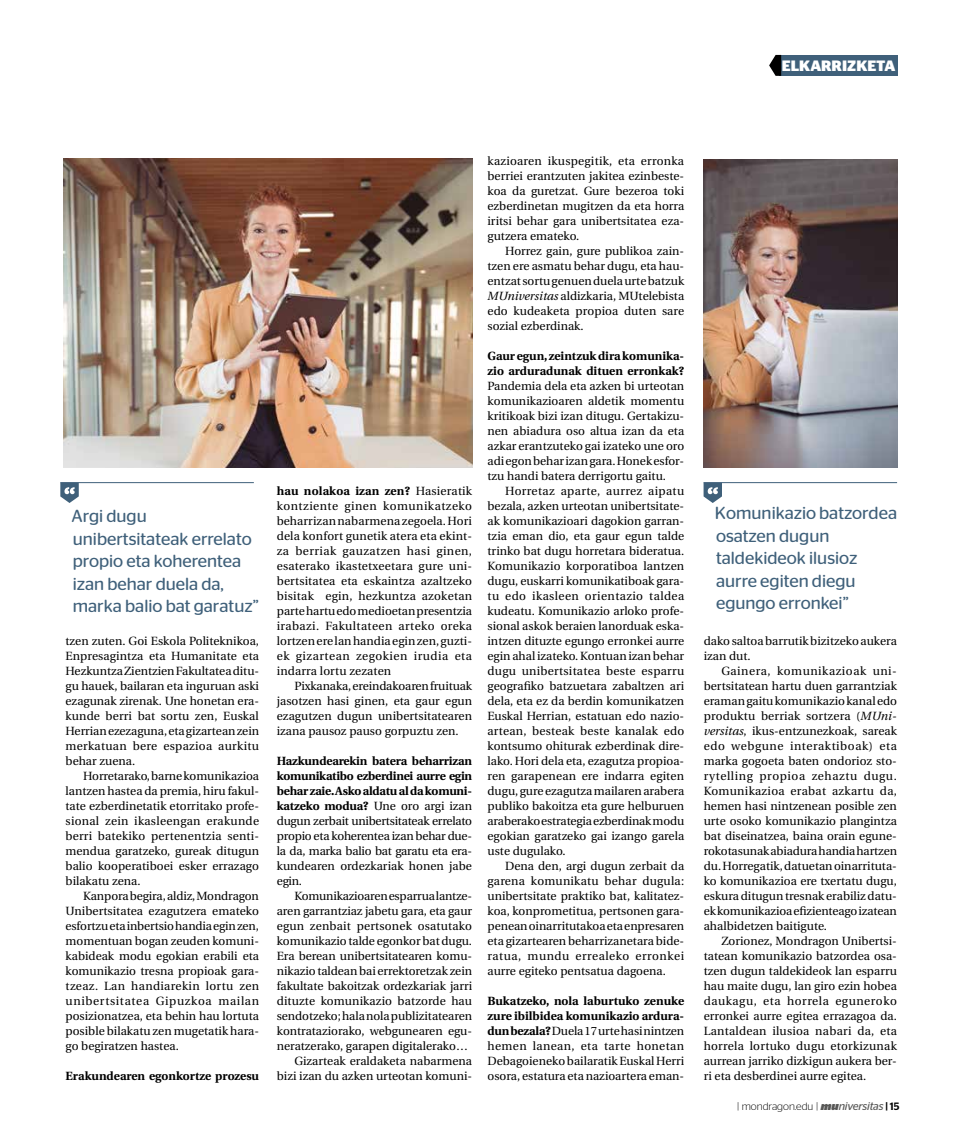
<style>
.page{position:relative;width:957px;height:1134px;background:#fff}
.page>*{position:absolute;margin:0;border:0;box-sizing:border-box;transform-origin:0 0}
.t1{font:17.5px/22.5px "Stag Sans Round";color:#3f607a}
.t2{font:700 15px "Stag Sans";color:#fff}
.t3{font:11.88px/15px "Utopia";color:#000;text-align:justify}
.t4{font:700 11.88px/15px "Utopia";color:#000}
.t5{font:300 10.62px "Stag Sans";color:#000}
.s1{font-style:italic}
.s2{font-weight:700}
.s3{font-weight:900;font-style:italic;font-size:11.25px;color:#575756}
.s4{font-weight:400;font-style:italic;font-size:11.25px;color:#575756}
.s5{font-weight:500}
</style>
<div class="page">
<img style="left:703px;top:160px;width:194px;height:308px">
<div style="left:779px;top:55px;width:119px;height:21px;background:#3f607a"></div>
<svg style="left:769px;top:55px;width:12px;height:21px"></svg>
<hr style="left:60px;top:482px;width:194px;height:1px;background:#3f607a">
<svg style="left:60px;top:483px;width:19px;height:20px"></svg>
<hr style="left:703px;top:482px;width:194px;height:1px;background:#3f607a">
<svg style="left:703px;top:483px;width:19px;height:20px"></svg>
<img style="left:64px;top:158px;width:408px;height:310px">
<p class="t2" style="left:782px;top:57px;width:115px">ELKARRIZKETA</p>
<p class="t3" style="left:487px;top:154px;width:198px">kazioaren ikuspegitik, eta erronka berriei erantzuten jakitea ezinbeste&shy;koa da guretzat. Gure bezeroa toki ezberdinetan mugitzen da eta horra iritsi behar gara unibertsitatea eza&shy;gutzera emateko.</p>
<p class="t3" style="left:487px;top:244px;width:198px;text-indent:18px">Horrez gain, gure publikoa zain&shy;tzen ere asmatu behar dugu, eta hau&shy;entzat sortu genuen duela urte batzuk <span class="s1">MUniversitas</span> aldizkaria, MUtelebista edo kudeaketa propioa duten sare sozial ezberdinak.</p>
<p class="t4" style="left:487px;top:349px;width:198px">Gaur egun, zeintzuk dira komunika&shy;zio arduradunak dituen erronkak?</p>
<p class="t3" style="left:487px;top:379px;width:198px">Pandemia dela eta azken bi urteotan komunikazioaren aldetik momentu kritikoak bizi izan ditugu. Gertakizu&shy;nen abiadura oso altua izan da eta azkar erantzuteko gai izateko une oro adi egon behar izan gara. Honek esfor&shy;tzu handi batera derrigortu gaitu.</p>
<p class="t3" style="left:487px;top:484px;width:198px;text-indent:18px">Horretaz aparte, aurrez aipatu bezala, azken urteotan unibertsitate&shy;ak komunikazioari dagokion garran&shy;tzia eman dio, eta gaur egun talde trinko bat dugu horretara bideratua.<br>Komunikazio korporatiboa lantzen dugu, euskarri komunikatiboak gara&shy;tu edo ikasleen orientazio taldea kudeatu. Komunikazio arloko profe&shy;sional askok beraien lanorduak eska&shy;intzen dituzte egungo erronkei aurre egin ahal izateko. Kontuan izan behar dugu unibertsitatea beste esparru geografiko batzuetara zabaltzen ari dela, eta ez da berdin komunikatzen Euskal Herrian, estatuan edo nazio&shy;artean, besteak beste kanalak edo kontsumo ohiturak ezberdinak dire&shy;lako. Hori dela eta, ezagutza propioa&shy;ren garapenean ere indarra egiten dugu, gure ezagutza mailaren arabera publiko bakoitza eta gure helburuen araberako estrategia ezberdinak modu egokian garatzeko gai izango garela uste dugulako.</p>
<p class="t3" style="left:487px;top:859px;width:198px;text-indent:18px">Dena den, argi dugun zerbait da garena komunikatu behar dugula: unibertsitate praktiko bat, kalitatez&shy;koa, konprometitua, pertsonen gara&shy;penean oinarritutakoa eta enpresaren eta gizartearen beharrizanetara bide&shy;ratua, mundu errealeko erronkei aurre egiteko pentsatua dagoena.</p>
<p class="t3" style="left:487px;top:994px;width:198px"><span class="s2">Bukatzeko, nola laburtuko zenuke zure ibilbidea komunikazio ardura&shy;dun bezala?</span> Duela 17 urte hasi nintzen hemen lanean, eta tarte honetan Debagoieneko bailaratik Euskal Herri osora, estatura eta nazioartera eman-</p>
<p class="t3" style="left:277px;top:484px;width:197px"><span class="s2">hau nolakoa izan zen?</span> Hasieratik kontziente ginen komunikatzeko beharrizan nabarmena zegoela. Hori dela konfort gunetik atera eta ekint&shy;za berriak gauzatzen hasi ginen, esaterako ikastetxeetara gure uni&shy;bertsitatea eta eskaintza azaltzeko bisitak egin, hezkuntza azoketan parte hartu edo medioetan presentzia irabazi. Fakultateen arteko oreka lortzen ere lan handia egin zen, guzti&shy;ek gizartean zegokien irudia eta indarra lortu zezaten</p>
<p class="t3" style="left:277px;top:679px;width:197px;text-indent:18px">Pixkanaka, ereindakoaren fruituak jasotzen hasi ginen, eta gaur egun ezagutzen dugun unibertsitatearen izana pausoz pauso gorpuztu zen.</p>
<p class="t3" style="left:277px;top:754px;width:197px"><span class="s2">Hazkundearekin batera beharrizan komunikatibo ezberdinei aurre egin behar zaie. Asko aldatu al da komuni&shy;katzeko modua?</span> Une oro argi izan dugun zerbait unibertsitateak errelato propio eta koherentea izan behar due&shy;la da, marka balio bat garatu eta era&shy;kundearen ordezkariak honen jabe egin.</p>
<p class="t3" style="left:294px;top:889px;width:179px">Komunikazioaren esparrua lantze-</p>
<p class="t3" style="left:277px;top:904px;width:197px">aren garrantziaz jabetu gara, eta gaur</p>
<p class="t3" style="left:277px;top:919px;width:197px">egun zenbait pertsonek osatutako</p>
<p class="t3" style="left:277px;top:934px;width:197px">komunikazio talde egonkor bat dugu.</p>
<p class="t3" style="left:277px;top:949px;width:197px">Era berean unibertsitatearen komu-</p>
<p class="t3" style="left:277px;top:964px;width:197px">nikazio taldean bai errektoretzak zein</p>
<p class="t3" style="left:277px;top:979px;width:197px">fakultate bakoitzak ordezkariak jarri</p>
<p class="t3" style="left:277px;top:994px;width:197px">dituzte komunikazio batzorde hau</p>
<p class="t3" style="left:277px;top:1009px;width:197px">sendotzeko; hala nola publizitatearen</p>
<p class="t3" style="left:277px;top:1024px;width:197px">kontrataziorako, webgunearen egu-</p>
<p class="t3" style="left:277px;top:1039px;width:193px">neratzerako, garapen digitalerako…</p>
<p class="t3" style="left:294px;top:1054px;width:179px">Gizarteak eraldaketa nabarmena</p>
<p class="t3" style="left:277px;top:1069px;width:197px">bizi izan du azken urteotan komuni-</p>
<h1 class="t1" style="left:72px;top:504px;width:189px">Argi dugu unibertsitateak errelato propio eta koherentea izan behar duela da, marka balio bat garatuz”</h1>
<h1 class="t1" style="left:715px;top:501px;width:184px">Komunikazio batzordea osatzen dugun taldekideok ilusioz aurre egiten diegu egungo erronkei”</h1>
<p class="t3" style="left:66px;top:634px;width:195px">tzen zuten. Goi Eskola Politeknikoa, Enpresagintza eta Humanitate eta Hezkuntza Zientzien Fakultatea ditu&shy;gu hauek, bailaran eta inguruan aski ezagunak zirenak. Une honetan era&shy;kunde berri bat sortu zen, Euskal Herrian ezezaguna, eta gizartean zein merkatuan bere espazioa aurkitu behar zuena.</p>
<p class="t3" style="left:66px;top:769px;width:195px;text-indent:18px">Horretarako, barne komunikazioa lantzen hastea da premia, hiru fakul&shy;tate ezberdinetatik etorritako profe&shy;sional zein ikasleengan erakunde berri batekiko pertenentzia senti&shy;mendua garatzeko, gureak ditugun balio kooperatiboei esker errazago bilakatu zena.</p>
<p class="t3" style="left:66px;top:889px;width:195px;text-indent:18px">Kanpora begira, aldiz, Mondragon Unibertsitatea ezagutzera emateko esfortzu eta inbertsio handia egin zen, momentuan bogan zeuden komuni&shy;kabideak modu egokian erabili eta komunikazio tresna propioak gara&shy;tzeaz. Lan handiarekin lortu zen unibertsitatea Gipuzkoa mailan posizionatzea, eta behin hau lortuta posible bilakatu zen mugetatik hara&shy;go begiratzen hastea.</p>
<p class="t4" style="left:66px;top:1068px;width:195px">Erakundearen egonkortze prozesu</p>
<p class="t3" style="left:704px;top:634px;width:195px">dako saltoa barrutik bizitzeko aukera izan dut.</p>
<p class="t3" style="left:704px;top:664px;width:195px;text-indent:18px">Gainera, komunikazioak uni&shy;bertsitatean hartu duen garrantziak eraman gaitu komunikazio kanal edo produktu berriak sortzera (<span class="s1">MUni&shy;versitas</span>, ikus-entzunezkoak, sareak edo webgune interaktiboak) eta marka gogoeta baten ondorioz sto&shy;rytelling propioa zehaztu dugu.<br>Komunikazioa erabat azkartu da, hemen hasi nintzenean posible zen urte osoko komunikazio plangintza bat diseinatzea, baina orain egune&shy;rokotasunak abiadura handia hartzen du. Horregatik, datuetan oinarrituta&shy;ko komunikazioa ere txertatu dugu, eskura ditugun tresnak erabiliz datu&shy;ek komunikazioa efizienteago izatean ahalbidetzen baitigute.</p>
<p class="t3" style="left:704px;top:934px;width:195px;text-indent:18px">Zorionez, Mondragon Unibertsi&shy;tatean komunikazio batzordea osa&shy;tzen dugun taldekideok lan esparru hau maite dugu, lan giro ezin hobea daukagu, eta horrela eguneroko erronkei aurre egitea errazagoa da.<br>Lantaldean ilusioa nabari da, eta horrela lortuko dugu etorkizunak aurrean jarriko dizkigun aukera ber&shy;ri eta desberdinei aurre egitea.</p>
<p class="t5" style="left:737px;top:1100px;width:164px">| mondragon.edu | <span class="s3">mu</span><span class="s4">niversitas</span> <span class="s5">| 15</span></p>
</div>
